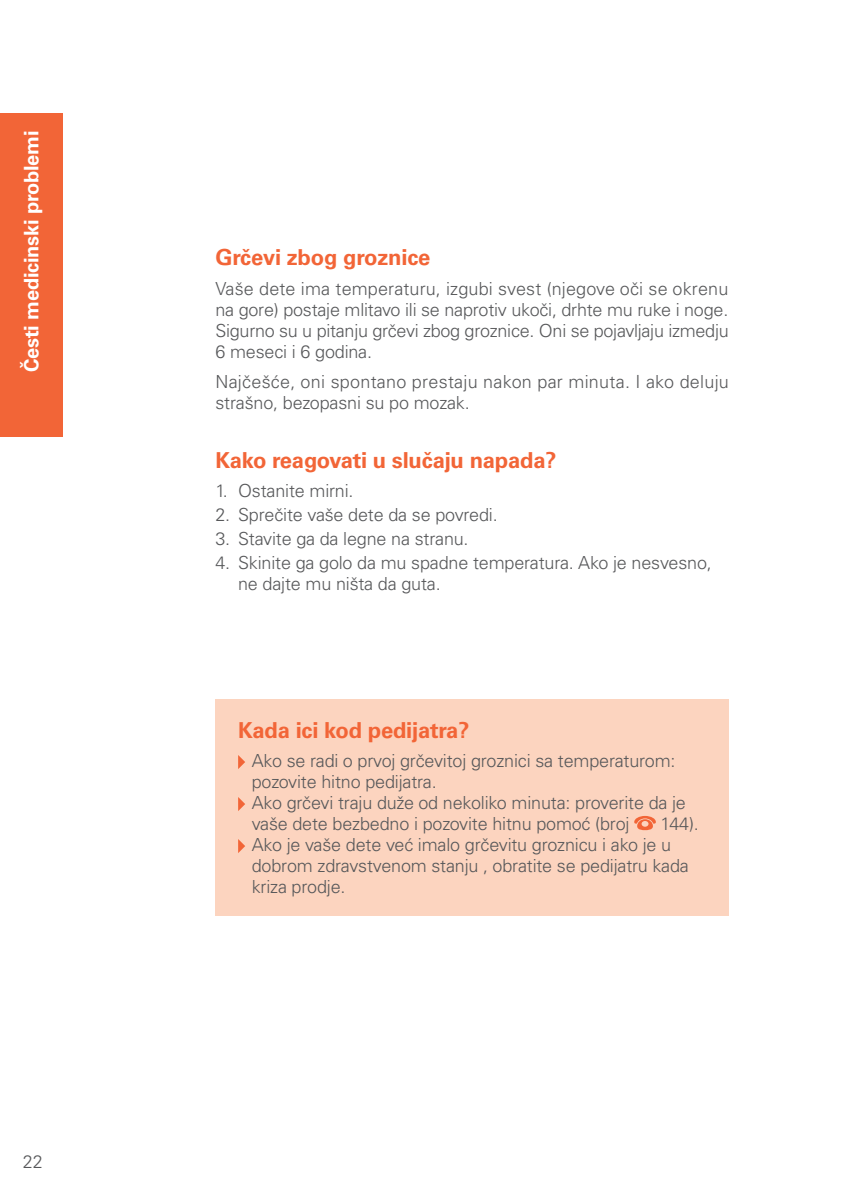
<style>
.page{position:relative;width:842px;height:1191px;background:#fff}
.page>*{position:absolute;margin:0;border:0;box-sizing:border-box;transform-origin:0 0}
.t1{font:700 22px "Univers LTCYR 65";letter-spacing:-.01em;color:#f26537}
.t2{font:700 20px "Univers LTCYR 65";letter-spacing:-.01em;color:#fff}
.t3{font:300 18px/21px "Univers LTCYR 45";letter-spacing:-.01em;color:#57585a}
.t4{font:300 18px/21px "Univers LTCYR 45";letter-spacing:.015em;color:#57585a}
.t5{font:300 18px "Univers LT Std";color:#57585a}
</style>
<div class="page">
<div style="left:215px;top:699px;width:514px;height:217px;background:#fcd4bf"></div>
<svg style="left:238px;top:755px;width:7px;height:14px"></svg>
<svg style="left:238px;top:797px;width:7px;height:14px"></svg>
<svg style="left:634px;top:816px;width:22px;height:14px"></svg>
<svg style="left:238px;top:839px;width:7px;height:14px"></svg>
<div style="left:0;top:113px;width:62px;height:324px;background:#f26537"></div>
<p class="t2" style="left:17px;top:372px;width:243px;rotate:-90deg">Česti medicinski problemi</p>
<p class="t5" style="left:23px;top:1151px;width:22px">22</p>
<p class="t1" style="left:215px;top:242px;width:216px">Grčevi zbog groznice</p>
<p class="t3" style="left:215px;top:278px;width:515px;text-align:justify">Vaše dete ima temperaturu, izgubi svest (njegove oči se okrenu na gore) postaje mlitavo ili se naprotiv ukoči, drhte mu ruke i noge.<br>Sigurno su u pitanju grčevi zbog groznice. Oni se pojavljaju izmedju 6 meseci i 6 godina.</p>
<p class="t4" style="left:215px;top:370px;width:515px">Najčešće, oni spontano prestaju nakon par minuta. I ako deluju strašno, bezopasni su po mozak.</p>
<p class="t1" style="left:215px;top:444px;width:342px">Kako reagovati u slučaju napada?</p>
<p class="t3" style="left:215px;top:480px;width:140px">1. Ostanite mirni.</p>
<p class="t3" style="left:215px;top:503px;width:284px">2. Sprečite vaše dete da se povredi.</p>
<p class="t3" style="left:215px;top:527px;width:255px">3. Stavite ga da legne na stranu.</p>
<p class="t3" style="left:238px;top:551px;width:475px;text-indent:-23px">4. Skinite ga golo da mu spadne temperatura. Ako je nesvesno, ne dajte mu ništa da guta.</p>
<p class="t1" style="left:238px;top:714px;width:233px">Kada ici kod pedijatra?</p>
<p class="t3" style="left:252px;top:750px;width:436px">Ako se radi o prvoj grčevitoj groznici sa temperaturom: pozovite hitno pedijatra.<br>Ako grčevi traju duže od nekoliko minuta: proverite da je vaše dete bezbedno i pozovite hitnu pomoć (broj</p>
<p class="t3" style="left:252px;top:813px;width:449px;text-indent:409px">144).<br>Ako je vaše dete već imalo grčevitu groznicu i ako je u dobrom zdravstvenom stanju , obratite se pedijatru kada kriza prodje.</p>
</div>
